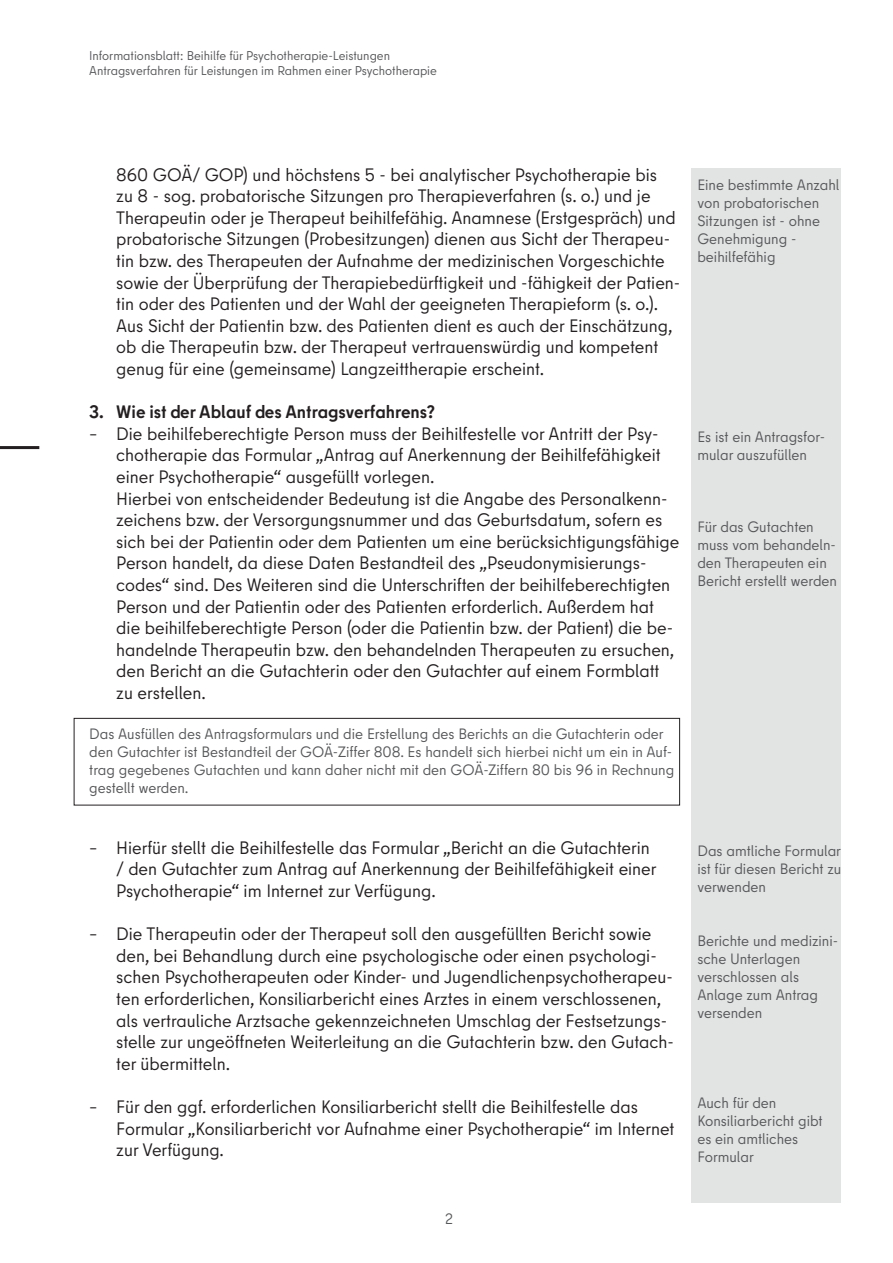
<style>
.page{position:relative;width:893px;height:1263px;background:#fff}
.page>*{position:absolute;margin:0;border:0;box-sizing:border-box;transform-origin:0 0}
.t1{font:18px/21.6px "Berlin Type";color:#231f20}
.t2{font:700 18px "Berlin Type";color:#231f20}
.INfotext_10_PT{font:15px/18px "Berlin Type";color:#57585a}
.t3{font:12.75px/15.3px "Berlin Type";color:#57585a}
</style>
<div class="page">
<hr style="left:0;top:446px;width:39px;height:3px;background:#231f20">
<div style="left:692px;top:168px;width:149px;height:1034px;background:#e2e4e4"></div>
<div style="left:74px;top:718px;width:606px;height:87px;border:1px solid #231f20"></div>
<p class="t3" style="left:89px;top:48px;width:349px">Informationsblatt: Beihilfe für Psychotherapie-Leistungen<br>Antragsverfahren für Leistungen im Rahmen einer Psychotherapie</p>
<p class="t1" style="left:116px;top:164px;width:566px">860 GOÄ/ GOP) und höchstens 5 - bei analytischer Psychotherapie bis<br>zu 8 - sog. probatorische Sitzungen pro Therapieverfahren (s. o.) und je Therapeutin oder je Therapeut beihilfefähig. Anamnese (Erstgespräch) und probatorische Sitzungen (Probesitzungen) dienen aus Sicht der Therapeu&shy;tin bzw. des Therapeuten der Aufnahme der medizinischen Vorgeschichte sowie der Überprüfung der Therapiebedürftigkeit und -fähigkeit der Patien&shy;tin oder des Patienten und der Wahl der geeigneten Therapieform (s. o.).<br>Aus Sicht der Patientin bzw. des Patienten dient es auch der Einschätzung, ob die Therapeutin bzw. der Therapeut vertrauenswürdig und kompetent genug für eine (gemeinsame) Langzeittherapie erscheint.</p>
<p class="t2" style="left:89px;top:400px;width:347px">3. Wie ist der Ablauf des Antragsverfahrens?</p>
<p class="t1" style="left:116px;top:423px;width:565px;text-indent:-27px">– Die beihilfeberechtigte Person muss der Beihilfestelle vor Antritt der Psy&shy;chotherapie das Formular „Antrag auf Anerkennung der Beihilfefähigkeit einer Psychotherapie“ ausgefüllt vorlegen.<br>Hierbei von entscheidender Bedeutung ist die Angabe des Personalkenn&shy;zeichens bzw. der Versorgungsnummer und das Geburtsdatum, sofern es sich bei der Patientin oder dem Patienten um eine berücksichtigungsfähige Person handelt, da diese Daten Bestandteil des „Pseudonymisierungs&shy;codes“ sind. Des Weiteren sind die Unterschriften der beihilfeberechtigten Person und der Patientin oder des Patienten erforderlich. Außerdem hat die beihilfeberechtigte Person (oder die Patientin bzw. der Patient) die be&shy;handelnde Therapeutin bzw. den behandelnden Therapeuten zu ersuchen, den Bericht an die Gutachterin oder den Gutachter auf einem Formblatt zu erstellen.</p>
<p class="INfotext_10_PT" style="left:89px;top:724px;width:586px">Das Ausfüllen des Antragsformulars und die Erstellung des Berichts an die Gutachterin oder den Gutachter ist Bestandteil der GOÄ-Ziffer 808. Es handelt sich hierbei nicht um ein in Auf&shy;trag gegebenes Gutachten und kann daher nicht mit den GOÄ-Ziffern 80 bis 96 in Rechnung gestellt werden.</p>
<p class="t1" style="left:116px;top:837px;width:542px;text-indent:-27px">– Hierfür stellt die Beihilfestelle das Formular „Bericht an die Gutachterin / den Gutachter zum Antrag auf Anerkennung der Beihilfefähigkeit einer<br>Psychotherapie“ im Internet zur Verfügung.</p>
<p class="t1" style="left:116px;top:923px;width:559px;text-indent:-27px">– Die Therapeutin oder der Therapeut soll den ausgefüllten Bericht sowie den, bei Behandlung durch eine psychologische oder einen psychologi&shy;schen Psychotherapeuten oder Kinder- und Jugendlichenpsychotherapeu&shy;ten erforderlichen, Konsiliarbericht eines Arztes in einem verschlossenen, als vertrauliche Arztsache gekennzeichneten Umschlag der Festsetzungs&shy;stelle zur ungeöffneten Weiterleitung an die Gutachterin bzw. den Gutach&shy;ter übermitteln.</p>
<p class="t1" style="left:116px;top:1096px;width:560px;text-indent:-27px">– Für den ggf. erforderlichen Konsiliarbericht stellt die Beihilfestelle das<br>Formular „Konsiliarbericht vor Aufnahme einer Psychotherapie“ im Internet zur Verfügung.</p>
<p class="INfotext_10_PT" style="left:697px;top:176px;width:144px">Eine bestimmte Anzahl</p>
<p class="INfotext_10_PT" style="left:697px;top:194px;width:123px">von probatorischen</p>
<p class="INfotext_10_PT" style="left:697px;top:212px;width:124px">Sitzungen ist - ohne<br>Genehmigung -</p>
<p class="INfotext_10_PT" style="left:697px;top:248px;width:80px">beihilfefähig</p>
<p class="INfotext_10_PT" style="left:697px;top:428px;width:129px">Es ist ein Antragsfor&shy;mular auszufüllen</p>
<p class="INfotext_10_PT" style="left:697px;top:518px;width:141px">Für das Gutachten muss vom behandeln&shy;den Therapeuten ein<br>Bericht erstellt werden</p>
<p class="INfotext_10_PT" style="left:697px;top:842px;width:145px">Das amtliche Formular</p>
<p class="INfotext_10_PT" style="left:697px;top:860px;width:146px">ist für diesen Bericht zu</p>
<p class="INfotext_10_PT" style="left:697px;top:878px;width:70px">verwenden</p>
<p class="INfotext_10_PT" style="left:697px;top:932px;width:142px">Berichte und medizini&shy;sche Unterlagen</p>
<p class="INfotext_10_PT" style="left:697px;top:968px;width:122px">verschlossen als<br>Anlage zum Antrag versenden</p>
<p class="INfotext_10_PT" style="left:697px;top:1094px;width:81px">Auch für den</p>
<p class="INfotext_10_PT" style="left:697px;top:1112px;width:127px">Konsiliarbericht gibt</p>
<p class="INfotext_10_PT" style="left:697px;top:1130px;width:102px">es ein amtliches</p>
<p class="INfotext_10_PT" style="left:697px;top:1148px;width:58px">Formular</p>
<p class="INfotext_10_PT" style="left:445px;top:1209px;width:9px">2</p>
</div>
